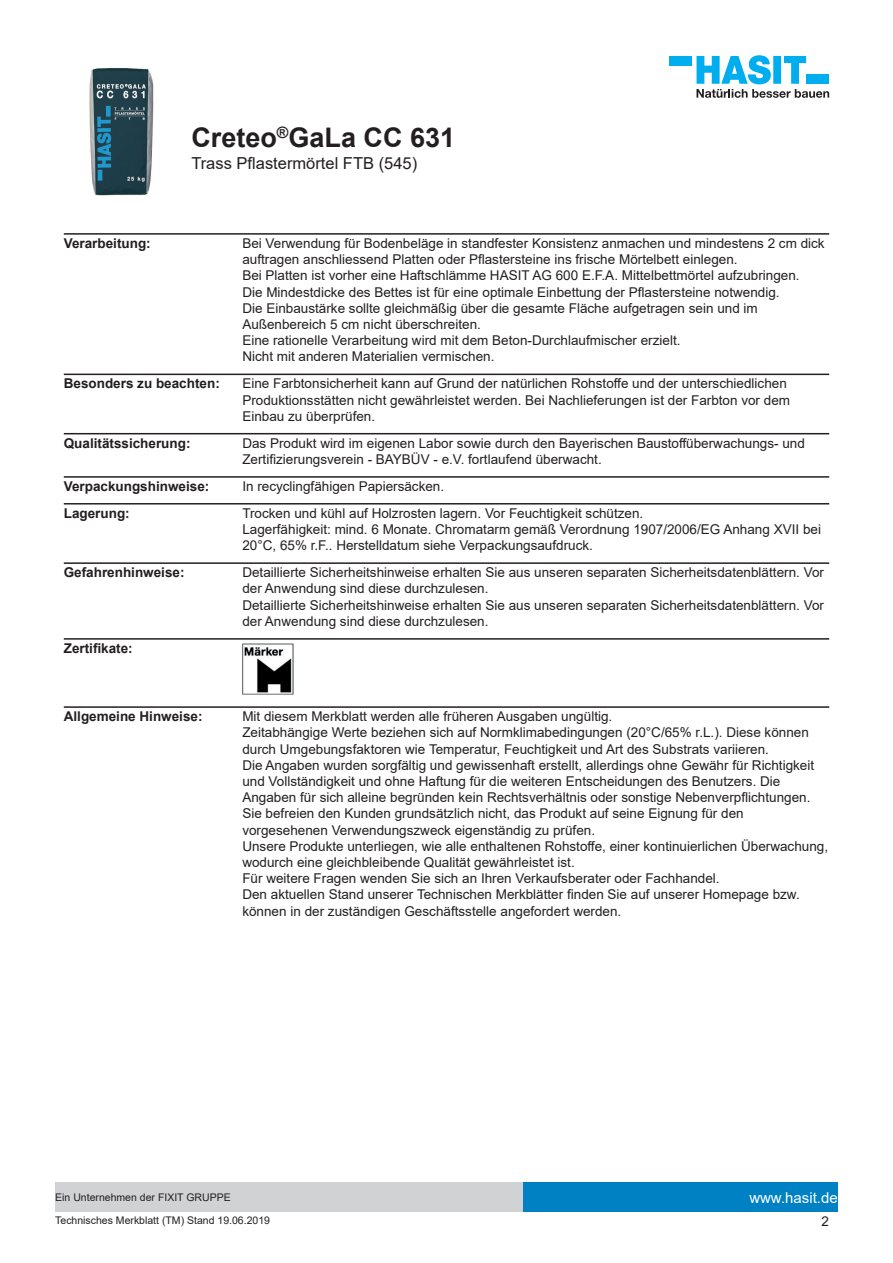
<style>
.page{position:relative;width:893px;height:1263px;background:#fff}
.page>*{position:absolute;margin:0;border:0;box-sizing:border-box;transform-origin:0 0}
.t1{font:700 27px "Arial";color:#231f20}
.t2{font:16.5px "Arial";color:#231f20}
.t3{font:15px "Arial";color:#fff}
.t4{font:13.5px/16.2px "Arial";color:#231f20}
.t5{font:700 13.5px "Arial";color:#231f20}
.t6{font:10.5px "Arial";color:#231f20}
</style>
<div class="page">
<img style="left:89px;top:68px;width:65px;height:128px">
<div style="left:669px;top:56px;width:23px;height:10px;background:#00aeef"></div>
<svg style="left:696px;top:55px;width:133px;height:43px"></svg>
<div style="left:523px;top:1182px;width:315px;height:30px;background:#0081c3"></div>
<div style="left:55px;top:1182px;width:468px;height:30px;background:#d1d2d4"></div>
<hr style="left:64px;top:233px;width:765px;height:2px;background:#231f20">
<hr style="left:64px;top:374px;width:765px;height:1px;background:#231f20">
<hr style="left:64px;top:433px;width:765px;height:1px;background:#231f20">
<hr style="left:64px;top:476px;width:765px;height:2px;background:#231f20">
<hr style="left:64px;top:503px;width:765px;height:1px;background:#231f20">
<hr style="left:64px;top:562px;width:765px;height:2px;background:#231f20">
<hr style="left:64px;top:638px;width:765px;height:2px;background:#231f20">
<img style="left:242px;top:643px;width:51px;height:51px">
<hr style="left:64px;top:706px;width:765px;height:2px;background:#231f20">
<h1 class="t1" style="left:191px;top:119px;width:265px">Creteo<sup>®</sup>GaLa CC 631</h1>
<p class="t2" style="left:191px;top:152px;width:227px">Trass Pflastermörtel FTB (545)</p>
<p class="t5" style="left:64px;top:234px;width:89px">Verarbeitung:</p>
<p class="t4" style="left:242px;top:235px;width:584px">Bei Verwendung für Bodenbeläge in standfester Konsistenz anmachen und mindestens 2 cm dick auftragen anschliessend Platten oder Pflastersteine ins frische Mörtelbett einlegen.<br>Bei Platten ist vorher eine Haftschlämme HASIT AG 600 E.F.A. Mittelbettmörtel aufzubringen.<br>Die Mindestdicke des Bettes ist für eine optimale Einbettung der Pflastersteine notwendig.<br>Die Einbaustärke sollte gleichmäßig über die gesamte Fläche aufgetragen sein und im Außenbereich 5 cm nicht überschreiten.<br>Eine rationelle Verarbeitung wird mit dem Beton-Durchlaufmischer erzielt.<br>Nicht mit anderen Materialien vermischen.</p>
<p class="t5" style="left:64px;top:374px;width:158px">Besonders zu beachten:</p>
<p class="t4" style="left:242px;top:375px;width:549px">Eine Farbtonsicherheit kann auf Grund der natürlichen Rohstoffe und der unterschiedlichen<br>Produktionsstätten nicht gewährleistet werden. Bei Nachlieferungen ist der Farbton vor dem<br>Einbau zu überprüfen.</p>
<p class="t5" style="left:64px;top:433px;width:128px">Qualitätssicherung:</p>
<p class="t4" style="left:242px;top:435px;width:564px">Das Produkt wird im eigenen Labor sowie durch den Bayerischen Baustoffüberwachungs- und<br>Zertifizierungsverein - BAYBÜV - e.V. fortlaufend überwacht.</p>
<p class="t5" style="left:64px;top:477px;width:147px">Verpackungshinweise:</p>
<p class="t4" style="left:242px;top:478px;width:203px">In recyclingfähigen Papiersäcken.</p>
<p class="t5" style="left:64px;top:504px;width:68px">Lagerung:</p>
<p class="t4" style="left:242px;top:505px;width:580px">Trocken und kühl auf Holzrosten lagern. Vor Feuchtigkeit schützen.<br>Lagerfähigkeit: mind. 6 Monate. Chromatarm gemäß Verordnung 1907/2006/EG Anhang XVII bei<br>20°C, 65% r.F.. Herstelldatum siehe Verpackungsaufdruck.</p>
<p class="t5" style="left:64px;top:563px;width:122px">Gefahrenhinweise:</p>
<p class="t4" style="left:242px;top:564px;width:583px">Detaillierte Sicherheitshinweise erhalten Sie aus unseren separaten Sicherheitsdatenblättern. Vor der Anwendung sind diese durchzulesen.<br>Detaillierte Sicherheitshinweise erhalten Sie aus unseren separaten Sicherheitsdatenblättern. Vor der Anwendung sind diese durchzulesen.</p>
<p class="t5" style="left:64px;top:639px;width:71px">Zertifikate:</p>
<p class="t5" style="left:64px;top:707px;width:140px">Allgemeine Hinweise:</p>
<p class="t4" style="left:242px;top:708px;width:587px">Mit diesem Merkblatt werden alle früheren Ausgaben ungültig.<br>Zeitabhängige Werte beziehen sich auf Normklimabedingungen (20°C/65% r.L.). Diese können durch Umgebungsfaktoren wie Temperatur, Feuchtigkeit und Art des Substrats variieren.<br>Die Angaben wurden sorgfältig und gewissenhaft erstellt, allerdings ohne Gewähr für Richtigkeit und Vollständigkeit und ohne Haftung für die weiteren Entscheidungen des Benutzers. Die Angaben für sich alleine begründen kein Rechtsverhältnis oder sonstige Nebenverpflichtungen.<br>Sie befreien den Kunden grundsätzlich nicht, das Produkt auf seine Eignung für den vorgesehenen Verwendungszweck eigenständig zu prüfen.<br>Unsere Produkte unterliegen, wie alle enthaltenen Rohstoffe, einer kontinuierlichen Überwachung, wodurch eine gleichbleibende Qualität gewährleistet ist.<br>Für weitere Fragen wenden Sie sich an Ihren Verkaufsberater oder Fachhandel.<br>Den aktuellen Stand unserer Technischen Merkblätter finden Sie auf unserer Homepage bzw. können in der zuständigen Geschäftsstelle angefordert werden.</p>
<p class="t6" style="left:55px;top:1190px;width:177px">Ein Unternehmen der FIXIT GRUPPE</p>
<p class="t3" style="left:749px;top:1187px;width:90px">www.hasit.de</p>
<p class="t6" style="left:55px;top:1213px;width:216px">Technisches Merkblatt (TM) Stand 19.06.2019</p>
<p class="t4" style="left:821px;top:1213px;width:9px">2</p>
</div>
